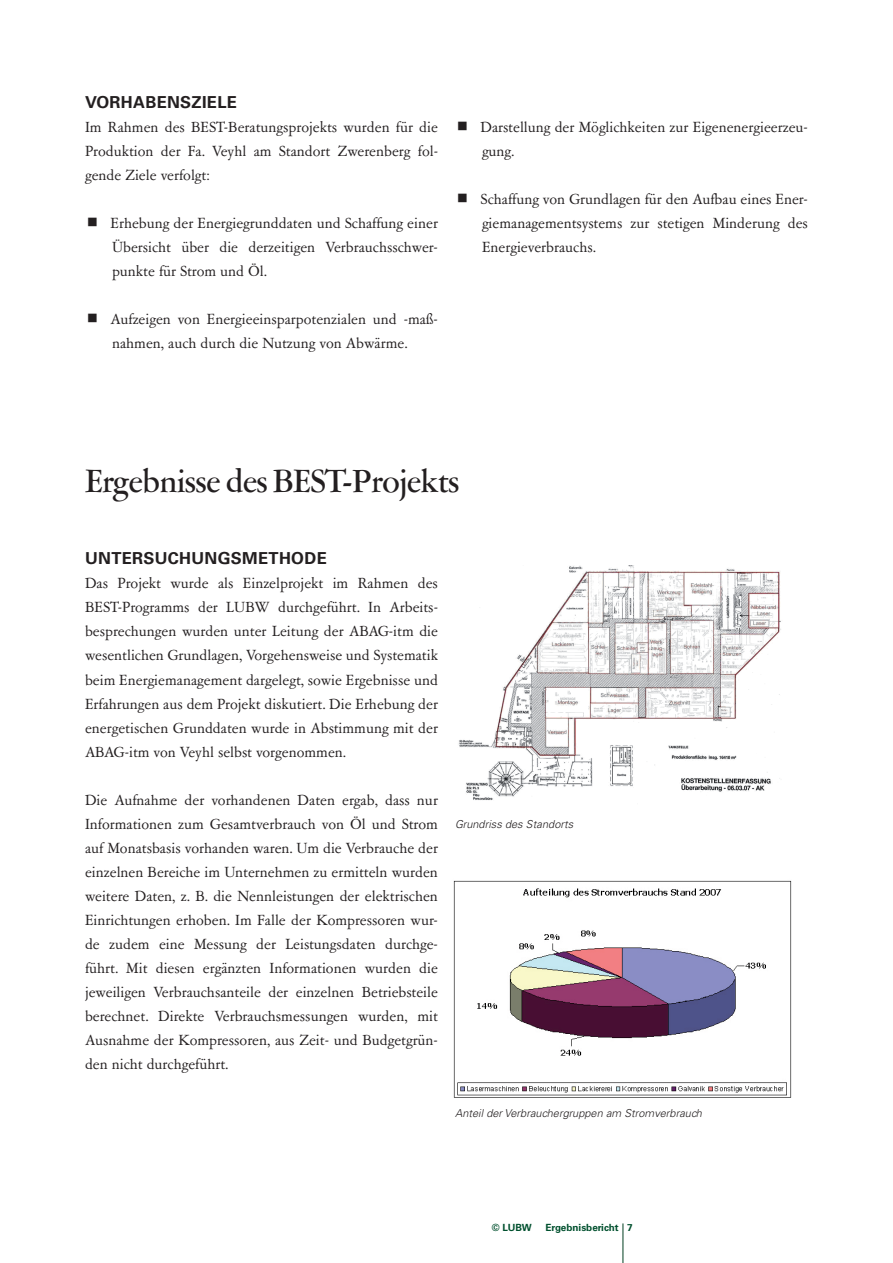
<style>
.page{position:relative;width:893px;height:1263px;background:#fff}
.page>*{position:absolute;margin:0;border:0;box-sizing:border-box;transform-origin:0 0}
.t1{font:500 36px "Garamont Amst SH";color:#231f20}
.t2{font:16.5px/24px "Garamont Amst SB Rom";color:#231f20;text-align:justify}
.t3{font:700 16.5px "Univers LT";letter-spacing:.02em;color:#231f20}
.t4{font:italic 300 10.95px "Univers LT";letter-spacing:.005em;color:#231f20}
.t5{font:700 9.9px "Univers LT";color:#00502e}
</style>
<div class="page">
<img style="left:458px;top:566px;width:323px;height:234px">
<img style="left:453px;top:880px;width:339px;height:218px">
<hr style="left:623px;top:1223px;width:1px;height:40px;background:#003e20">
<p class="t3" style="left:85px;top:93px;width:153px">VORHABENSZIELE</p>
<p class="t2" style="left:85px;top:116px;width:354px">Im Rahmen des BEST-Beratungsprojekts wurden für die Produktion der Fa. Veyhl am Standort Zwerenberg fol&shy;gende Ziele verfolgt:</p>
<p class="t2" style="left:111px;top:212px;width:329px">Erhebung der Energiegrunddaten und Schaffung einer Übersicht über die derzeitigen Verbrauchsschwer&shy;punkte für Strom und Öl.</p>
<p class="t2" style="left:111px;top:308px;width:329px">Aufzeigen von Energieeinsparpotenzialen und -maß&shy;nahmen, auch durch die Nutzung von Abwärme.</p>
<p class="t2" style="left:480px;top:116px;width:329px">Darstellung der Möglichkeiten zur Eigenenergieerzeu&shy;gung.</p>
<p class="t2" style="left:480px;top:188px;width:329px">Schaffung von Grundlagen für den Aufbau eines Ener&shy;giemanagementsystems zur stetigen Minderung des Energieverbrauchs.</p>
<h1 class="t1" style="left:85px;top:464px;width:376px">Ergebnisse des BEST-Projekts</h1>
<p class="t3" style="left:85px;top:549px;width:108px">UNTERSUCHUN</p>
<p class="t3" style="left:218px;top:549px;width:110px">GSMETHODE</p>
<p class="t2" style="left:85px;top:572px;width:354px">Das Projekt wurde als Einzelprojekt im Rahmen des BEST-Programms der LUBW durchgeführt. In Arbeits&shy;besprechungen wurden unter Leitung der ABAG-itm die wesentlichen Grundlagen, Vorgehensweise und Systematik beim Energiemanagement dargelegt, sowie Ergebnisse und Erfahrungen aus dem Projekt diskutiert. Die Erhebung der energetischen Grunddaten wurde in Abstimmung mit der ABAG-itm von Veyhl selbst vorgenommen.</p>
<p class="t2" style="left:85px;top:788px;width:354px">Die Aufnahme der vorhandenen Daten ergab, dass nur Informationen zum Gesamtverbrauch von Öl und Strom auf Monatsbasis vorhanden waren. Um die Verbrauche der einzelnen Bereiche im Unternehmen zu ermitteln wurden weitere Daten, z. B. die Nennleistungen der elektrischen Einrichtungen erhoben. Im Falle der Kompressoren wur&shy;de zudem eine Messung der Leistungsdaten durchge&shy;führt. Mit diesen ergänzten Informationen wurden die jeweiligen Verbrauchsanteile der einzelnen Betriebsteile berechnet. Direkte Verbrauchsmessungen wurden, mit Ausnahme der Kompressoren, aus Zeit- und Budgetgrün&shy;den nicht durchgeführt.</p>
<p class="t4" style="left:455px;top:818px;width:120px">Grundriss des Standorts</p>
<p class="t4" style="left:455px;top:1106px;width:249px">Anteil der Verbrauchergruppen am Stromverbrauch</p>
<p class="t5" style="left:492px;top:1221px;width:41px">© LUBW</p>
<p class="t5" style="left:545px;top:1221px;width:89px">ERGEBNISBERICHT 7</p>
</div>
